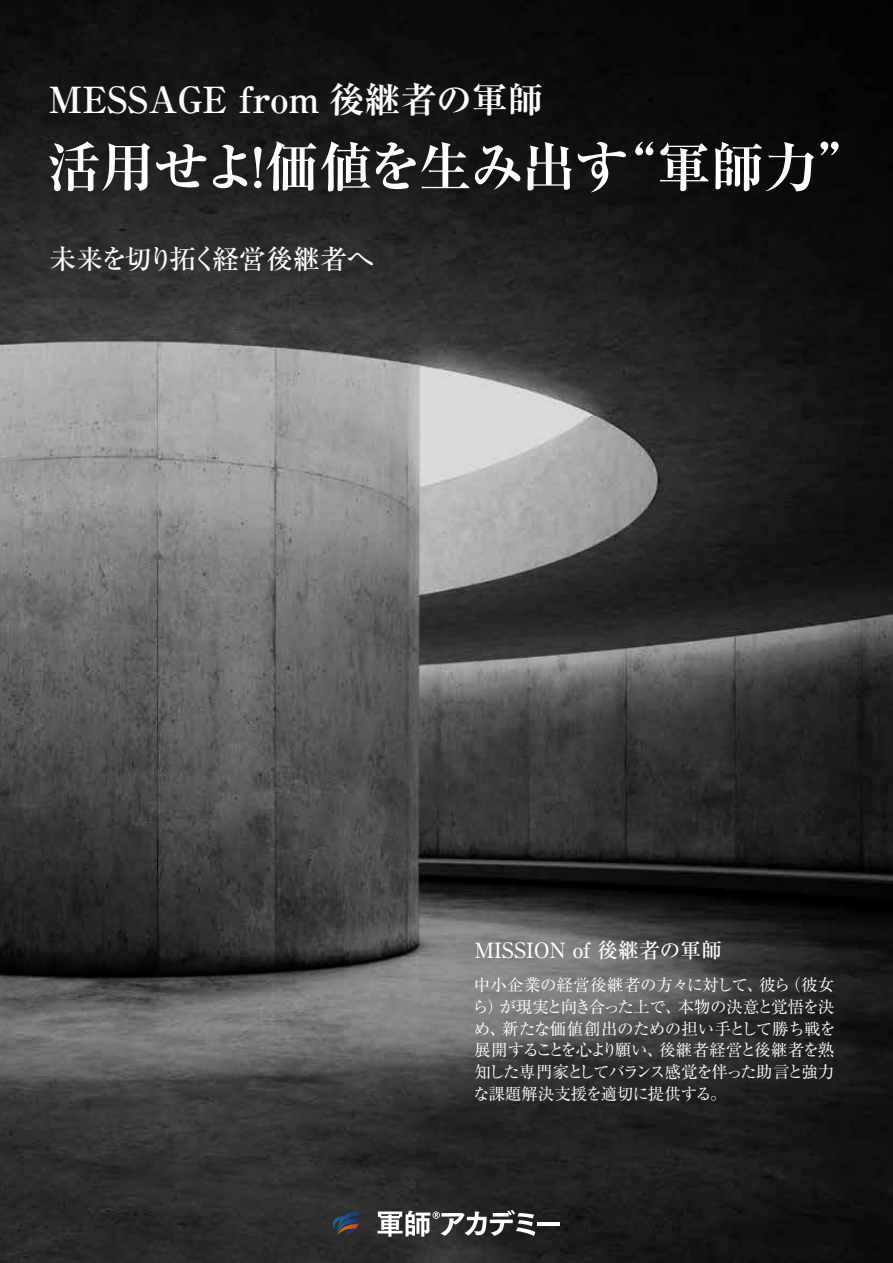
<style>
.page{position:relative;width:893px;height:1263px;background:#fff}
.page>*{position:absolute;margin:0;border:0;box-sizing:border-box;transform-origin:0 0}
.t1{font:700 54px "Ryumin Pro";letter-spacing:-.02em;color:#fff}
.t2{font:700 36px "Ryumin Pro";letter-spacing:-.02em;color:#fff}
.t3{font:500 27px "Ryumin Pro";letter-spacing:-.045em;color:#fff}
.t4{font:500 21px "Ryumin Pro";color:#fff}
.t5{font:16.5px/21.8px "Ryumin Pro";letter-spacing:-.07em;color:#fff;text-align:justify}
</style>
<div class="page">
<img style="left:0;top:0;width:893px;height:1263px">
<svg style="left:333px;top:1211px;width:29px;height:25px"></svg>
<hr style="left:538px;top:1222px;width:22px;height:3px;background:#fff">
<svg style="left:378px;top:1210px;width:157px;height:27px"></svg>
<h2 class="t2" style="left:47px;top:71px;width:498px">ＭＥＳＳＡＧＥ from 後継者の軍師</h2>
<h1 class="t1" style="left:47px;top:124px;width:826px">活用せよ！価値を生み出す“軍師力”</h1>
<h3 class="t3" style="left:49px;top:238px;width:326px">未来を切り拓く経営後継者へ</h3>
<p class="t4" style="left:474px;top:933px;width:249px">MISSION of 後継者の軍師</p>
<p class="t5" style="left:472px;top:973px;width:365px">中小企業の経営後継者の方々に対して、彼ら（彼女ら）が現実と向き合った上で、本物の決意と覚悟を決め、新たな価値創出のための担い手として勝ち戦を展開することを心より願い、後継者経営と後継者を熟知した専門家としてバランス感覚を伴った助言と強力な課題解決支援を適切に提供する。</p>
</div>
